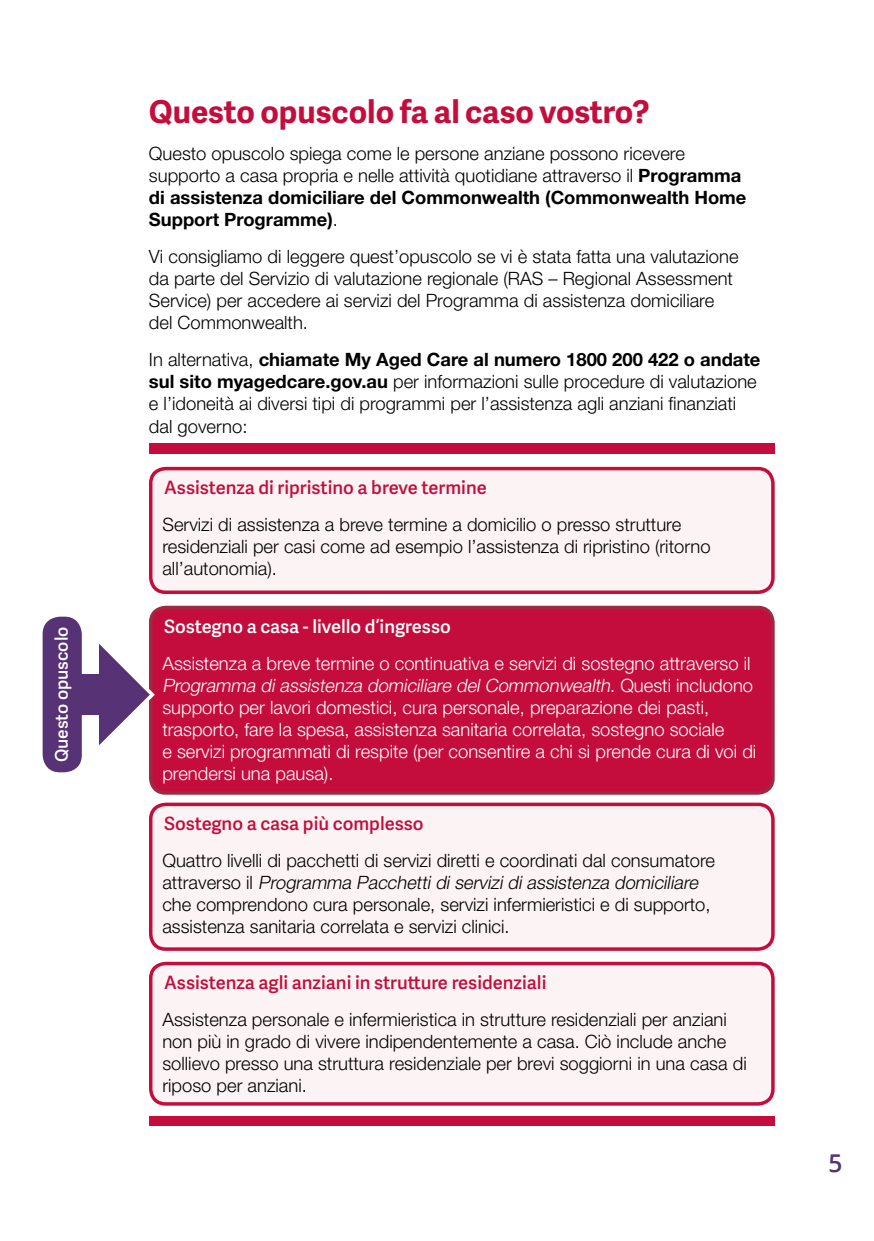
<style>
.page{position:relative;width:874px;height:1241px;background:#fff}
.page>*{position:absolute;margin:0;border:0;box-sizing:border-box;transform-origin:0 0}
.t1{font:700 31.5px "Adelle Sans";color:#c40d3c}
.t2{font:600 24.5px "Open Sans";color:#573275}
.t3{font:300 18.38px/22.1px "Helvetica Neue LT Std";color:#000}
.t4{font:300 18.38px/22.1px "Helvetica Neue LT Std";color:#fff}
.t5{font:600 18.38px "Adelle Sans";color:#c40d3c}
.t6{font:600 18.38px "Adelle Sans";color:#fff}
.t7{font:600 17.5px "Adelle Sans";color:#fff}
.s1{font-weight:700}
.s2{font-style:italic}
</style>
<div class="page">
<div style="left:151px;top:468px;width:621px;height:124px;background:#fcf3f5;border-radius:15px"></div>
<div style="left:149px;top:467px;width:625px;height:127px;border:4px solid #c40d3c;border-radius:15px"></div>
<div style="left:151px;top:963px;width:621px;height:140px;background:#fcf3f5;border-radius:15px"></div>
<div style="left:149px;top:961px;width:625px;height:144px;border:4px solid #c40d3c;border-radius:15px"></div>
<div style="left:151px;top:804px;width:621px;height:144px;background:#fcf3f5;border-radius:15px"></div>
<div style="left:149px;top:802px;width:625px;height:148px;border:4px solid #c40d3c;border-radius:15px"></div>
<div style="left:151px;top:607px;width:621px;height:185px;background:#c40d3c;border-radius:15px"></div>
<div style="left:149px;top:605px;width:625px;height:189px;border:4px solid #9f2842;border-radius:15px"></div>
<div style="left:149px;top:1115px;width:625px;height:10px;background:#c40d3c"></div>
<div style="left:149px;top:443px;width:625px;height:11px;background:#c40d3c"></div>
<svg style="left:42px;top:611px;width:115px;height:166px"></svg>
<p class="t7" style="left:49px;top:762px;width:137px;rotate:-90deg">Questo opuscolo</p>
<h1 class="t1" style="left:149px;top:89px;width:502px">Questo opuscolo fa al caso vostro?</h1>
<p class="t3" style="left:149px;top:142px;width:598px">Questo opuscolo spiega come le persone anziane possono ricevere supporto a casa propria e nelle attività quotidiane attraverso il <span class="s1">Programma di assistenza domiciliare del Commonwealth (Commonwealth Home Support Programme)</span>.</p>
<p class="t3" style="left:149px;top:245px;width:590px">Vi consigliamo di leggere quest’opuscolo se vi è stata fatta una valutazione da parte del Servizio di valutazione regionale (RAS – Regional Assessment Service) per accedere ai servizi del Programma di assistenza domiciliare del Commonwealth.</p>
<p class="t3" style="left:149px;top:348px;width:612px">In alternativa, <span class="s1">chiamate My Aged Care al numero 1800 200 422 o andate sul sito myagedcare.gov.au</span> per informazioni sulle procedure di valutazione e l’idoneità ai diversi tipi di programmi per l’assistenza agli anziani finanziati dal governo:</p>
<p class="t5" style="left:164px;top:474px;width:324px">Assistenza di ripristino a breve termine</p>
<p class="t3" style="left:162px;top:513px;width:549px">Servizi di assistenza a breve termine a domicilio o presso strutture residenziali per casi come ad esempio l’assistenza di ripristino (ritorno all’autonomia).</p>
<p class="t6" style="left:164px;top:613px;width:288px">Sostegno a casa - livello d’ingresso</p>
<p class="t4" style="left:162px;top:652px;width:595px">Assistenza a breve termine o continuativa e servizi di sostegno attraverso il <span class="s2">Programma di assistenza domiciliare del Commonwealth</span>. Q u e s t i i n c l u d o n o supporto per lavori domestici, cura personale, preparazione dei pasti, trasporto, fare la spesa, assistenza sanitaria correlata, sostegno sociale<br>e servizi programmati di respite (per consentire a chi si prende cura di voi di prendersi una pausa).</p>
<p class="t5" style="left:164px;top:810px;width:261px">Sostegno a casa più complesso</p>
<p class="t3" style="left:162px;top:848px;width:554px">Quattro livelli di pacchetti di servizi diretti e coordinati dal consumatore a t t r a v e r s o i l <span class="s2">Programma Pacchetti di servizi di assistenza domiciliare </span>che comprendono cura personale, servizi infermieristici e di supporto, assistenza sanitaria correlata e servizi clinici.</p>
<p class="t5" style="left:164px;top:969px;width:383px">Assistenza agli anziani in strutture residenziali</p>
<p class="t3" style="left:162px;top:1007px;width:585px">Assistenza personale e infermieristica in strutture residenziali per anziani non più in grado di vivere indipendentemente a casa. Ciò include anche sollievo presso una struttura residenziale per brevi soggiorni in una casa di riposo per anziani.</p>
<h2 class="t2" style="left:827px;top:1145px;width:15px">5</h2>
</div>
